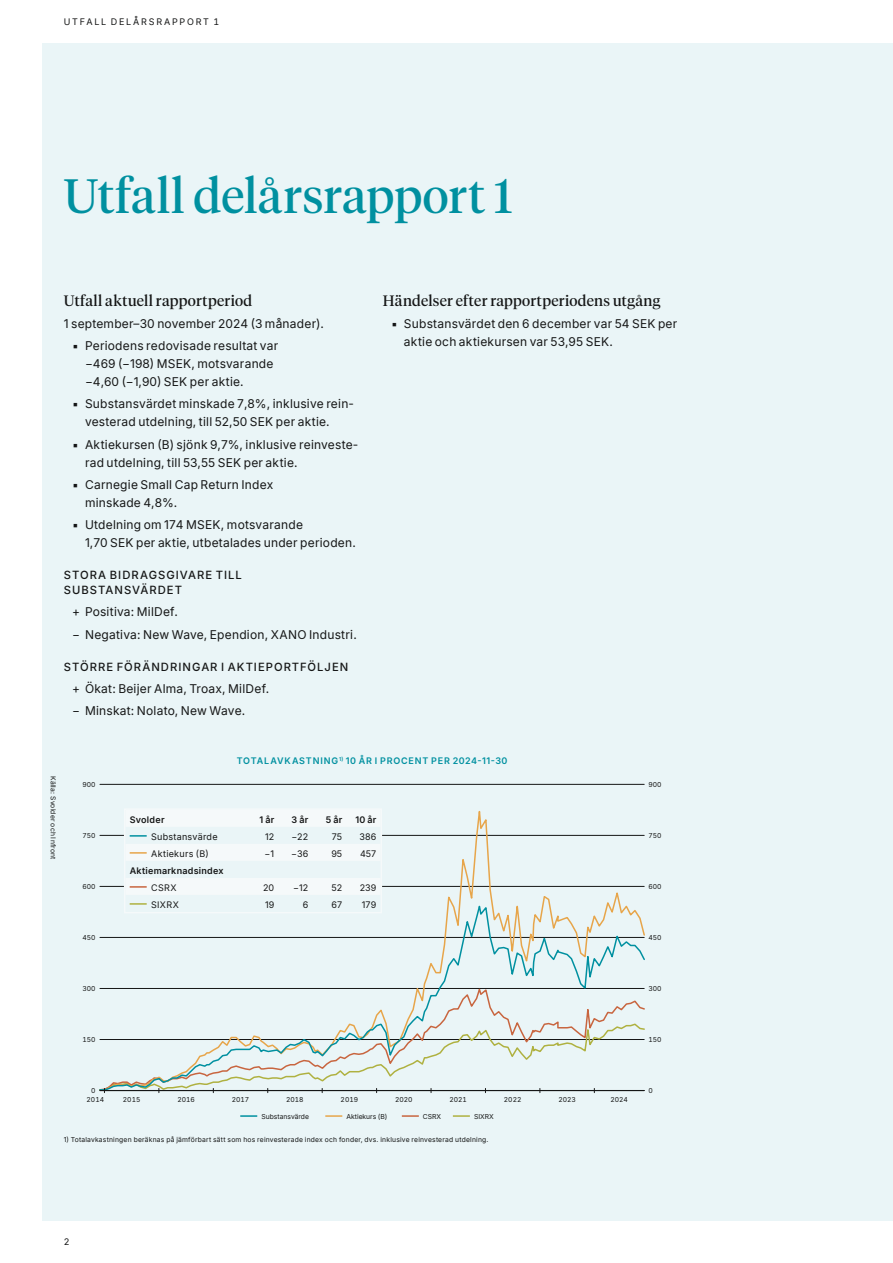
<style>
.page{position:relative;width:893px;height:1263px;background:#fff}
.page>*{position:absolute;margin:0;border:0;box-sizing:border-box;transform-origin:0 0}
.t1{font:48px "Tiempos Headline";letter-spacing:.005em;color:#0090a0}
.t2{font:15px "Tiempos Headline";letter-spacing:.02em;color:#151616}
.t3{font:12px/18px "Inter";letter-spacing:.02em;color:#151616}
.t4{font:500 11.25px/15px "Inter";letter-spacing:.09em;color:#151616}
.t5{font:9px "Inter";letter-spacing:.025em;color:#151616}
.t6{font:600 9px "Inter";letter-spacing:.09em;color:#0090a0}
.t7{font:600 9px "Inter";letter-spacing:.025em;color:#151616}
.t8{font:6.75px "Inter";letter-spacing:.015em;color:#151616}
</style>
<div class="page">
<div style="left:43px;top:43px;width:850px;height:1177px;background:#eaf5f7"></div>
<hr style="left:100px;top:784px;width:544px;height:1px;background:#151616">
<svg style="left:99px;top:810px;width:546px;height:89px"></svg>
<svg style="left:99px;top:899px;width:546px;height:120px"></svg>
<svg style="left:99px;top:1019px;width:546px;height:74px"></svg>
<hr style="left:100px;top:1090px;width:544px;height:1px;background:#151616">
<svg style="left:453px;top:1115px;width:17px;height:2px"></svg>
<svg style="left:402px;top:1115px;width:17px;height:2px"></svg>
<svg style="left:325px;top:1115px;width:17px;height:2px"></svg>
<svg style="left:240px;top:1115px;width:17px;height:2px"></svg>
<svg style="left:123px;top:809px;width:260px;height:105px"></svg>
<p class="t5" style="left:64px;top:15px;width:30px">Ut fall</p>
<p class="t5" style="left:111px;top:15px;width:9px">delårsrapport</p>
<p class="t5" style="left:214px;top:15px;width:7px">1</p>
<h1 class="t1" style="left:64px;top:163px;width:450px">Utfall delårsrapport 1</h1>
<p class="t2" style="left:64px;top:290px;width:190px">Utfall aktuell rapportperiod</p>
<p class="t3" style="left:64px;top:314px;width:262px">1 september–30 november 2024 (3 månader).</p>
<p class="t3" style="left:85px;top:336px;width:195px;text-indent:-13px">▪ Periodens redovisade resultat var −469 (−198) MSEK, motsvarande −4,60 (−1,90) SEK per aktie.</p>
<p class="t3" style="left:85px;top:395px;width:271px;text-indent:-13px">▪ Substansvärdet minskade 7,8%, inklusive rein&shy;vesterad utdelning, till 52,50 SEK per aktie.</p>
<p class="t3" style="left:85px;top:435px;width:275px;text-indent:-13px">▪ Aktiekursen (B) sjönk 9,7%, inklusive reinveste&shy;rad utdelning, till 53,55 SEK per aktie.</p>
<p class="t3" style="left:85px;top:475px;width:190px;text-indent:-13px">▪ Carnegie Small Cap Return Index minskade 4,8%.</p>
<p class="t3" style="left:85px;top:515px;width:272px;text-indent:-13px">▪ Utdelning om 174 MSEK, motsvarande<br>1,70 SEK per aktie, utbetalades under perioden.</p>
<p class="t4" style="left:64px;top:567px;width:180px">STORA BIDRAGSGIVARE TILL<br>SUBSTANSVÄRDET</p>
<p class="t3" style="left:72px;top:601px;width:286px;line-height:22.2px">+ Positiva: MilDef.<br>− Negativa: New Wave, Ependion, XANO Industri.</p>
<p class="t4" style="left:64px;top:659px;width:286px">STÖRRE FÖRÄNDRINGAR I AKTIEPORTFÖLJEN</p>
<p class="t3" style="left:72px;top:677px;width:199px;line-height:22.2px">+ Ökat: Beijer Alma, Troax, MilDef. − Minskat: Nolato, New Wave.</p>
<p class="t2" style="left:383px;top:290px;width:279px">Händelser efter rapportperiodens utgång</p>
<p class="t3" style="left:404px;top:314px;width:275px;text-indent:-13px">▪ Substansvärdet den 6 december var 54 SEK per aktie och aktiekursen var 53,95 SEK.</p>
<p class="t8" style="left:58px;top:776px;width:85px;rotate:90deg">Källa: Svolder och Infront</p>
<p class="t8" style="left:82px;top:779px;width:15px">900</p>
<p class="t8" style="left:82px;top:830px;width:15px">750</p>
<p class="t8" style="left:82px;top:881px;width:15px">600</p>
<p class="t8" style="left:82px;top:932px;width:15px">450</p>
<p class="t6" style="left:237px;top:754px;width:272px">TOTALAVKASTNING<sup>1)</sup> 10 ÅR I PROCENT PER 2024-11-30</p>
<p class="t7" style="left:130px;top:813px;width:36px">Svolder</p>
<p class="t7" style="left:259px;top:813px;width:16px">1 år</p>
<p class="t7" style="left:292px;top:813px;width:18px">3 år</p>
<p class="t7" style="left:326px;top:813px;width:18px">5 år</p>
<p class="t7" style="left:356px;top:813px;width:22px">10 år</p>
<p class="t5" style="left:151px;top:830px;width:68px">Substansvärde</p>
<p class="t5" style="left:265px;top:830px;width:11px">12</p>
<p class="t5" style="left:291px;top:830px;width:18px">−22</p>
<p class="t5" style="left:332px;top:830px;width:12px">75</p>
<p class="t5" style="left:360px;top:830px;width:18px">386</p>
<p class="t5" style="left:151px;top:847px;width:59px">Aktiekurs (B)</p>
<p class="t5" style="left:265px;top:847px;width:11px">−1</p>
<p class="t5" style="left:291px;top:847px;width:19px">−36</p>
<p class="t5" style="left:331px;top:847px;width:12px">95</p>
<p class="t5" style="left:360px;top:847px;width:18px">457</p>
<p class="t7" style="left:130px;top:864px;width:95px">Aktiemarknadsindex</p>
<p class="t5" style="left:151px;top:881px;width:27px">CSRX</p>
<p class="t5" style="left:263px;top:881px;width:13px">20</p>
<p class="t5" style="left:293px;top:881px;width:17px">−12</p>
<p class="t5" style="left:331px;top:881px;width:12px">52</p>
<p class="t5" style="left:360px;top:881px;width:18px">239</p>
<p class="t5" style="left:151px;top:898px;width:29px">SIXRX</p>
<p class="t5" style="left:265px;top:898px;width:11px">19</p>
<p class="t5" style="left:303px;top:898px;width:7px">6</p>
<p class="t5" style="left:332px;top:898px;width:12px">67</p>
<p class="t5" style="left:362px;top:898px;width:16px">179</p>
<p class="t8" style="left:648px;top:779px;width:15px">900</p>
<p class="t8" style="left:648px;top:830px;width:15px">750</p>
<p class="t8" style="left:648px;top:881px;width:15px">600</p>
<p class="t8" style="left:648px;top:932px;width:15px">450</p>
<p class="t8" style="left:82px;top:983px;width:15px">300</p>
<p class="t8" style="left:648px;top:983px;width:15px">300</p>
<p class="t8" style="left:82px;top:1034px;width:15px">150</p>
<p class="t8" style="left:648px;top:1034px;width:15px">150</p>
<p class="t8" style="left:91px;top:1085px;width:6px">0</p>
<p class="t8" style="left:87px;top:1094px;width:19px">2014</p>
<p class="t8" style="left:123px;top:1094px;width:19px">2015</p>
<p class="t8" style="left:177px;top:1094px;width:19px">2016</p>
<p class="t8" style="left:232px;top:1094px;width:19px">2017</p>
<p class="t8" style="left:286px;top:1094px;width:19px">2018</p>
<p class="t8" style="left:341px;top:1094px;width:19px">2019</p>
<p class="t8" style="left:395px;top:1094px;width:19px">2020</p>
<p class="t8" style="left:449px;top:1094px;width:19px">2021</p>
<p class="t8" style="left:504px;top:1094px;width:19px">2022</p>
<p class="t8" style="left:558px;top:1094px;width:19px">2023</p>
<p class="t8" style="left:610px;top:1094px;width:19px">2024</p>
<p class="t8" style="left:261px;top:1111px;width:49px">Substansvärde</p>
<p class="t8" style="left:346px;top:1111px;width:42px">Aktiekurs (B)</p>
<p class="t8" style="left:423px;top:1111px;width:20px">CSRX</p>
<p class="t8" style="left:474px;top:1111px;width:21px">SIXRX</p>
<p class="t8" style="left:64px;top:1134px;width:426px">1) Totalavkastningen beräknas på jämförbart sätt som hos reinvesterade index och fonder, dvs. inklusive reinvesterad utdelning.</p>
<p class="t8" style="left:648px;top:1085px;width:6px">0</p>
<p class="t5" style="left:64px;top:1235px;width:7px">2</p>
</div>
